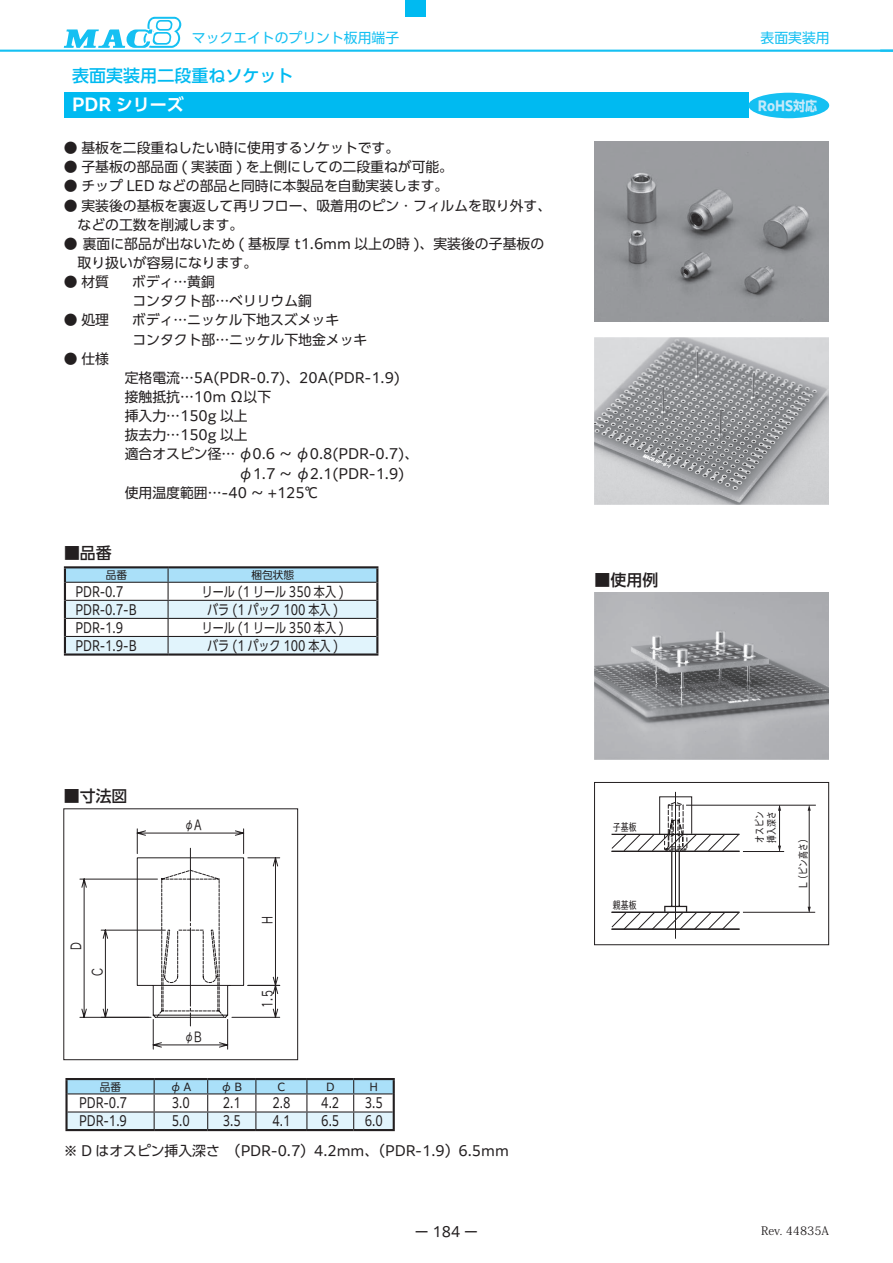
<style>
.page{position:relative;width:893px;height:1263px;background:#fff}
.page>*{position:absolute;margin:0;border:0;box-sizing:border-box;transform-origin:0 0}
.t1{font:500 16.95px "PUD Shin Go Pr 6 N";color:#00baf1}
.t2{font:700 16.95px "PUD Shin Go Pr 6 N De";color:#fff}
.t3{font:500 15.9px "PUD Shin Go Pr 6 N";color:#231f20}
.t4{font:13.8px/19.2px "PUD Shin Go Pr 6 N";color:#231f20}
.t5{font:13.8px "PUD Shin Go Pr 6 N";color:#231f20;scale:.8 1}
.t6{font:13.8px "PUD Shin Go Pr 6 N";color:#15c0f2}
.t7{font:13.5px "TB Go Std R Normal 90 msp RKSJ H";color:#231f20;scale:.75 1}
.t8{font:13.35px "PUD Shin Go Pr 6 N Bold 90 msp RKSJ H";color:#c6eafa;scale:.9 1}
.t9{font:11.7px "Koz Min Pr 6 N";color:#231f20}
.t10{font:10.65px "PUD Shin Go Pr 6 N";color:#231f20}
.t11{font:10.65px "TB Go Std R C8 90 msp RKSJ H";color:#231f20;scale:.75 1}
.t12{font:10.5px/12px "TB Go Std R C8 90 msp RKSJ H";color:#231f20;scale:.75 1}
</style>
<div class="page">
<hr style="left:0;top:50px;width:893px;height:2px;background:#15c0f2">
<svg style="left:880px;top:51px;width:13px;height:1px"></svg>
<svg style="left:64px;top:17px;width:117px;height:31px"></svg>
<div style="left:405px;top:0;width:21px;height:17px;background:#00baf1"></div>
<svg style="left:79px;top:828px;width:201px;height:222px"></svg>
<div style="left:63px;top:808px;width:235px;height:252px;border:1px solid #231f20"></div>
<img style="left:595px;top:141px;width:234px;height:181px">
<img style="left:595px;top:337px;width:234px;height:167px">
<img style="left:595px;top:593px;width:234px;height:167px">
<hr style="left:686px;top:805px;width:130px;height:1px;background:#231f20">
<hr style="left:675px;top:792px;width:1px;height:147px;background:#231f20">
<svg style="left:611px;top:796px;width:129px;height:134px"></svg>
<hr style="left:743px;top:912px;width:72px;height:1px;background:#231f20">
<hr style="left:743px;top:851px;width:41px;height:1px;background:#231f20">
<hr style="left:809px;top:809px;width:1px;height:102px;background:#231f20">
<svg style="left:808px;top:805px;width:3px;height:6px"></svg>
<hr style="left:779px;top:805px;width:1px;height:46px;background:#231f20">
<svg style="left:778px;top:805px;width:3px;height:6px"></svg>
<div style="left:594px;top:782px;width:235px;height:163px;border:1px solid #231f20"></div>
<div style="left:64px;top:92px;width:684px;height:26px;background:#00baf1"></div>
<div style="left:748px;top:93px;width:81px;height:25px;background:#15c0f2;border-radius:50%"></div>
<hr style="left:64px;top:566px;width:104px;height:2px;background:#231f20">
<hr style="left:168px;top:566px;width:210px;height:2px;background:#231f20">
<hr style="left:64px;top:653px;width:104px;height:3px;background:#231f20">
<hr style="left:168px;top:653px;width:210px;height:3px;background:#231f20">
<svg style="left:64px;top:567px;width:314px;height:87px"></svg>
<hr style="left:65px;top:1078px;width:89px;height:2px;background:#231f20">
<hr style="left:65px;top:1080px;width:3px;height:14px;background:#231f20">
<hr style="left:154px;top:1078px;width:54px;height:2px;background:#231f20">
<hr style="left:208px;top:1078px;width:48px;height:2px;background:#231f20">
<hr style="left:256px;top:1078px;width:51px;height:2px;background:#231f20">
<hr style="left:307px;top:1078px;width:47px;height:2px;background:#231f20">
<hr style="left:354px;top:1078px;width:41px;height:2px;background:#231f20">
<hr style="left:65px;top:1094px;width:3px;height:18px;background:#231f20">
<hr style="left:65px;top:1112px;width:3px;height:17px;background:#231f20">
<hr style="left:65px;top:1129px;width:89px;height:2px;background:#231f20">
<hr style="left:154px;top:1129px;width:54px;height:2px;background:#231f20">
<hr style="left:208px;top:1129px;width:48px;height:2px;background:#231f20">
<hr style="left:256px;top:1129px;width:51px;height:2px;background:#231f20">
<hr style="left:307px;top:1129px;width:47px;height:2px;background:#231f20">
<hr style="left:354px;top:1129px;width:41px;height:2px;background:#231f20">
<svg style="left:67px;top:1079px;width:328px;height:51px"></svg>
<p class="t6" style="left:192px;top:31px;width:209px">マックエイトのプリント板用端子</p>
<p class="t6" style="left:761px;top:31px;width:71px">表面実装用</p>
<p class="t1" style="left:72px;top:67px;width:223px">表面実装用二段重ねソケット</p>
<p class="t2" style="left:72px;top:96px;width:113px">PDR シリーズ</p>
<p class="t4" style="left:64px;top:139px;width:337px">● 基板を二段重ねしたい時に使用するソケットです。</p>
<p class="t4" style="left:64px;top:158px;width:391px">● 子基板の部品面 ( 実装面 ) を上側にしての二段重ねが可能。</p>
<p class="t4" style="left:64px;top:177px;width:386px">● チップ LED などの部品と同時に本製品を自動実装します。</p>
<p class="t4" style="left:78px;top:196px;width:475px;text-indent:-14px">● 実装後の基板を裏返して再リフロー、吸着用のピン・フィルムを取り外す、などの工数を削減します。</p>
<p class="t4" style="left:78px;top:235px;width:468px;text-indent:-14px">● 裏面に部品が出ないため ( 基板厚 t1.6mm 以上の時 )、実装後の子基板の取り扱いが容易になります。</p>
<p class="t4" style="left:64px;top:273px;width:47px">● 材質</p>
<p class="t4" style="left:132px;top:273px;width:182px">ボディ…黄銅<br>コンタクト部…ベリリウム銅</p>
<p class="t4" style="left:64px;top:311px;width:47px">● 処理</p>
<p class="t4" style="left:132px;top:311px;width:237px">ボディ…ニッケル下地スズメッキ<br>コンタクト部…ニッケル下地金メッキ</p>
<p class="t4" style="left:64px;top:349px;width:47px">● 仕様</p>
<p class="t4" style="left:125px;top:368px;width:277px">定格電流…5A(PDR-0.7)、20A(PDR-1.9)</p>
<p class="t4" style="left:125px;top:388px;width:148px">接触抵抗…10m Ω以下</p>
<p class="t4" style="left:125px;top:407px;width:124px">挿入力…150g 以上</p>
<p class="t4" style="left:125px;top:426px;width:124px">抜去力…150g 以上</p>
<p class="t4" style="left:125px;top:445px;width:295px">適合オスピン径… φ0.6 ～ φ0.8(PDR-0.7)、</p>
<p class="t4" style="left:239px;top:464px;width:167px">φ1.7 ～ φ2.1(PDR-1.9)</p>
<p class="t4" style="left:125px;top:483px;width:195px">使用温度範囲…-40 ～ +125℃</p>
<p class="t3" style="left:64px;top:544px;width:49px">■品番</p>
<p class="t10" style="left:106px;top:569px;width:23px">品番</p>
<p class="t10" style="left:251px;top:569px;width:44px">梱包状態</p>
<p class="t5" style="left:76px;top:584px;width:61px">PDR-0.7</p>
<p class="t5" style="left:202px;top:584px;width:179px">リール (1 リール 350 本入 )</p>
<p class="t5" style="left:76px;top:602px;width:78px">PDR-0.7-B</p>
<p class="t5" style="left:207px;top:602px;width:165px">バラ (1 パック 100 本入 )</p>
<p class="t5" style="left:76px;top:620px;width:61px">PDR-1.9</p>
<p class="t5" style="left:202px;top:620px;width:179px">リール (1 リール 350 本入 )</p>
<p class="t5" style="left:76px;top:638px;width:78px">PDR-1.9-B</p>
<p class="t5" style="left:207px;top:638px;width:165px">バラ (1 パック 100 本入 )</p>
<p class="t3" style="left:595px;top:571px;width:65px">■使用例</p>
<p class="t3" style="left:64px;top:787px;width:65px">■寸法図</p>
<p class="t7" style="left:65px;top:950px;width:12px;rotate:-90deg">D</p>
<p class="t7" style="left:86px;top:976px;width:12px;rotate:-90deg">C</p>
<p class="t7" style="left:184px;top:814px;width:25px">φA</p>
<p class="t7" style="left:184px;top:1025px;width:25px">φB</p>
<p class="t7" style="left:256px;top:924px;width:12px;rotate:-90deg">H</p>
<p class="t7" style="left:256px;top:1008px;width:25px;rotate:-90deg">1.5</p>
<p class="t10" style="left:100px;top:1080px;width:23px">品番</p>
<p class="t10" style="left:170px;top:1080px;width:23px">φA</p>
<p class="t10" style="left:221px;top:1080px;width:22px">φB</p>
<p class="t10" style="left:277px;top:1080px;width:9px">C</p>
<p class="t10" style="left:326px;top:1080px;width:10px">D</p>
<p class="t10" style="left:369px;top:1080px;width:10px">H</p>
<p class="t5" style="left:79px;top:1095px;width:61px">PDR-0.7</p>
<p class="t5" style="left:172px;top:1095px;width:24px">3.0</p>
<p class="t5" style="left:223px;top:1095px;width:24px">2.1</p>
<p class="t5" style="left:272px;top:1095px;width:24px">2.8</p>
<p class="t5" style="left:321px;top:1095px;width:24px">4.2</p>
<p class="t5" style="left:365px;top:1095px;width:24px">3.5</p>
<p class="t5" style="left:79px;top:1113px;width:61px">PDR-1.9</p>
<p class="t5" style="left:172px;top:1113px;width:24px">5.0</p>
<p class="t5" style="left:223px;top:1113px;width:24px">3.5</p>
<p class="t5" style="left:272px;top:1113px;width:24px">4.1</p>
<p class="t5" style="left:321px;top:1113px;width:24px">6.5</p>
<p class="t5" style="left:365px;top:1113px;width:24px">6.0</p>
<p class="t4" style="left:64px;top:1142px;width:447px">※ D はオスピン挿入深さ　（PDR-0.7）4.2mm、（PDR-1.9）6.5mm</p>
<p class="t11" style="left:613px;top:818px;width:33px">子基板</p>
<p class="t11" style="left:613px;top:896px;width:33px">親基板</p>
<p class="t8" style="left:758px;top:98px;width:68px">RoHS対応</p>
<p class="t12" style="left:753px;top:843px;width:43px;rotate:-90deg">オスピン挿入深さ</p>
<p class="t11" style="left:794px;top:888px;width:73px;rotate:-90deg">L（ピン高さ）</p>
<p class="t4" style="left:415px;top:1222px;width:65px">ー 184 ー</p>
<p class="t9" style="left:761px;top:1224px;width:70px">Rev. 44835A</p>
</div>
